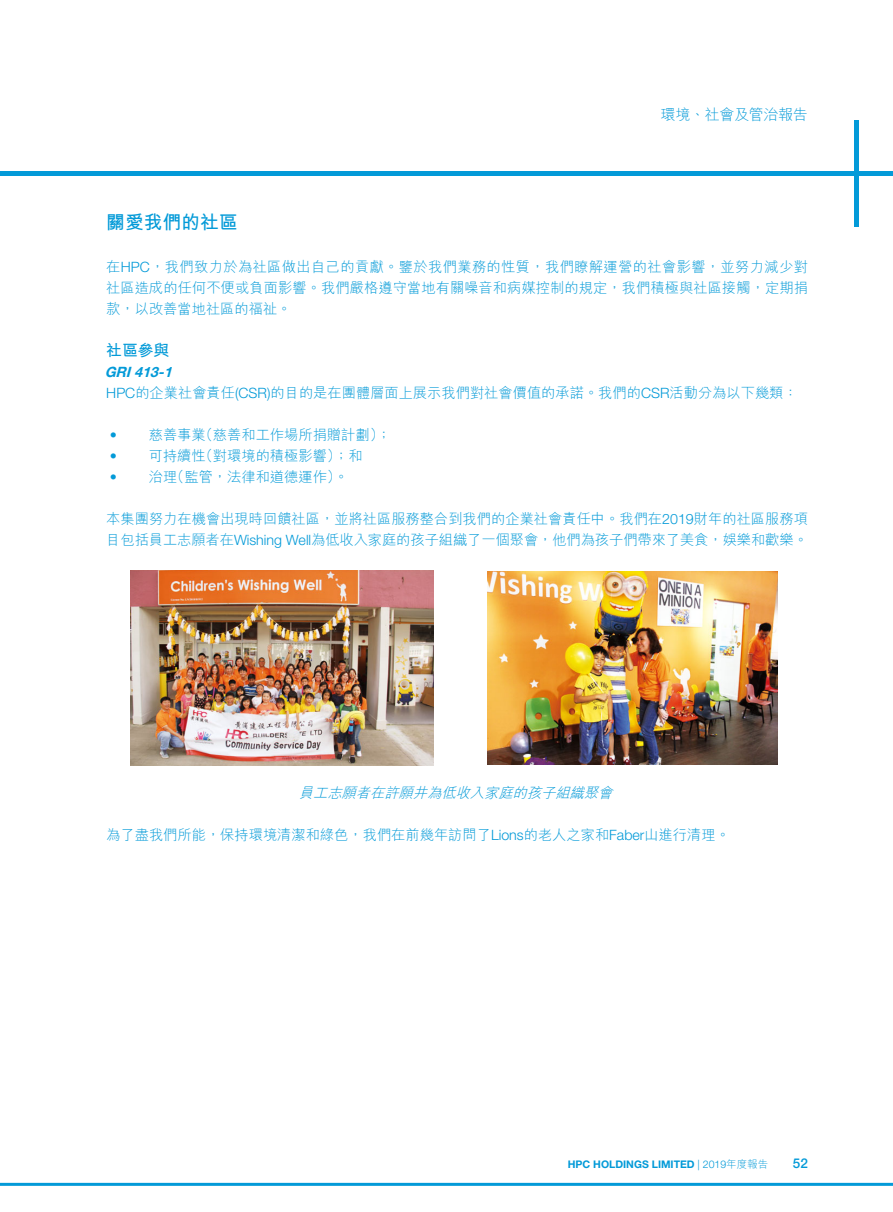
<style>
.page{position:relative;width:893px;height:1212px;background:#fff}
.page>*{position:absolute;margin:0;border:0;box-sizing:border-box;transform-origin:0 0}
.t1{font:18.75px "M Hei HK Bold E Ten B5 H";color:#039ad8}
.t2{font:15.75px "M Hei HK Bold E Ten B5 H";color:#039ad8}
.t3{font:15px "M Hei HK Light E Ten B5 H";letter-spacing:-.02em;color:#039ad8}
.t4{font:14.25px/21px "M Hei HK Light E Ten B5 H";color:#039ad8;text-align:justify}
.t5{font:italic 14.25px "M Hei HK Light E Ten B5 H";color:#039ad8}
.t6{font:italic 700 14.25px "Helvetica Neue LT Std";color:#039ad8}
.t7{font:500 13.5px "Helvetica Neue LT Std";color:#039ad8}
.t8{font:700 10.5px "Helvetica Neue LT Std";color:#039ad8}
.s1{font-family:"Helvetica Neue LT Std";font-weight:300}
.s2{font-weight:300}
.s3{font-family:"M Hei HK Light E Ten B5 H";font-weight:400}
</style>
<div class="page">
<hr style="left:0;top:171px;width:893px;height:4px;background:#039ad8">
<hr style="left:855px;top:120px;width:4px;height:106px;background:#039ad8">
<hr style="left:0;top:1183px;width:893px;height:3px;background:#039ad8">
<img style="left:130px;top:570px;width:303px;height:195px">
<img style="left:488px;top:572px;width:289px;height:192px">
<p class="t3" style="left:661px;top:108px;width:149px">環境、社會及管治報告</p>
<h1 class="t1" style="left:106px;top:215px;width:133px">關愛我們的社區</h1>
<p class="t4" style="left:106px;top:258px;width:703px">在<span class="s1">HPC</span>，我們致力於為社區做出自己的貢獻。鑒於我們業務的性質，我們瞭解運營的社會影響，並努力減少對社區造成的任何不便或負面影響。我們嚴格遵守當地有關噪音和病媒控制的規定，我們積極與社區接觸，定期捐款，以改善當地社區的福祉。</p>
<p class="t2" style="left:106px;top:344px;width:64px">社區參與</p>
<p class="t6" style="left:105px;top:367px;width:72px">GRI413-1</p>
<p class="t4" style="left:106px;top:384px;width:693px"><span class="s1">HPC</span>的企業社會責任<span class="s1">(CSR)</span>的目的是在團體層面上展示我們對社會價值的承諾。我們的<span class="s1">CSR</span>活動分為以下幾類：</p>
<p class="t4" style="left:110px;top:426px;width:283px"><span class="s1">•</span> 慈善事業（慈善和工作場所捐贈計劃）；</p>
<p class="t4" style="left:110px;top:447px;width:254px"><span class="s1">•</span> 可持續性（對環境的積極影響）；和</p>
<p class="t4" style="left:110px;top:468px;width:240px"><span class="s1">•</span> 治理（監管，法律和道德運作）。</p>
<p class="t4" style="left:106px;top:510px;width:703px">本集團努力在機會出現時回饋社區，並將社區服務整合到我們的企業社會責任中。我們在<span class="s1">2019</span>財年的社區服務項目包括員工志願者在<span class="s1">Wishing Well</span>為低收入家庭的孩子組織了一個聚會，他們為孩子們帶來了美食，娛樂和歡樂。</p>
<p class="t5" style="left:299px;top:787px;width:318px">員工志願者在許願井為低收入家庭的孩子組織聚會</p>
<p class="t4" style="left:106px;top:826px;width:625px">為了盡我們所能，保持環境清潔和綠色，我們在前幾年訪問了<span class="s1">Lions</span>的老人之家和<span class="s1">Faber</span>山進行清理。</p>
<p class="t8" style="left:568px;top:1160px;width:202px">HPC HOLDINGS LIMITED <span class="s2">| 2019</span><span class="s3">年度報告</span></p>
<p class="t7" style="left:793px;top:1158px;width:17px">52</p>
</div>
